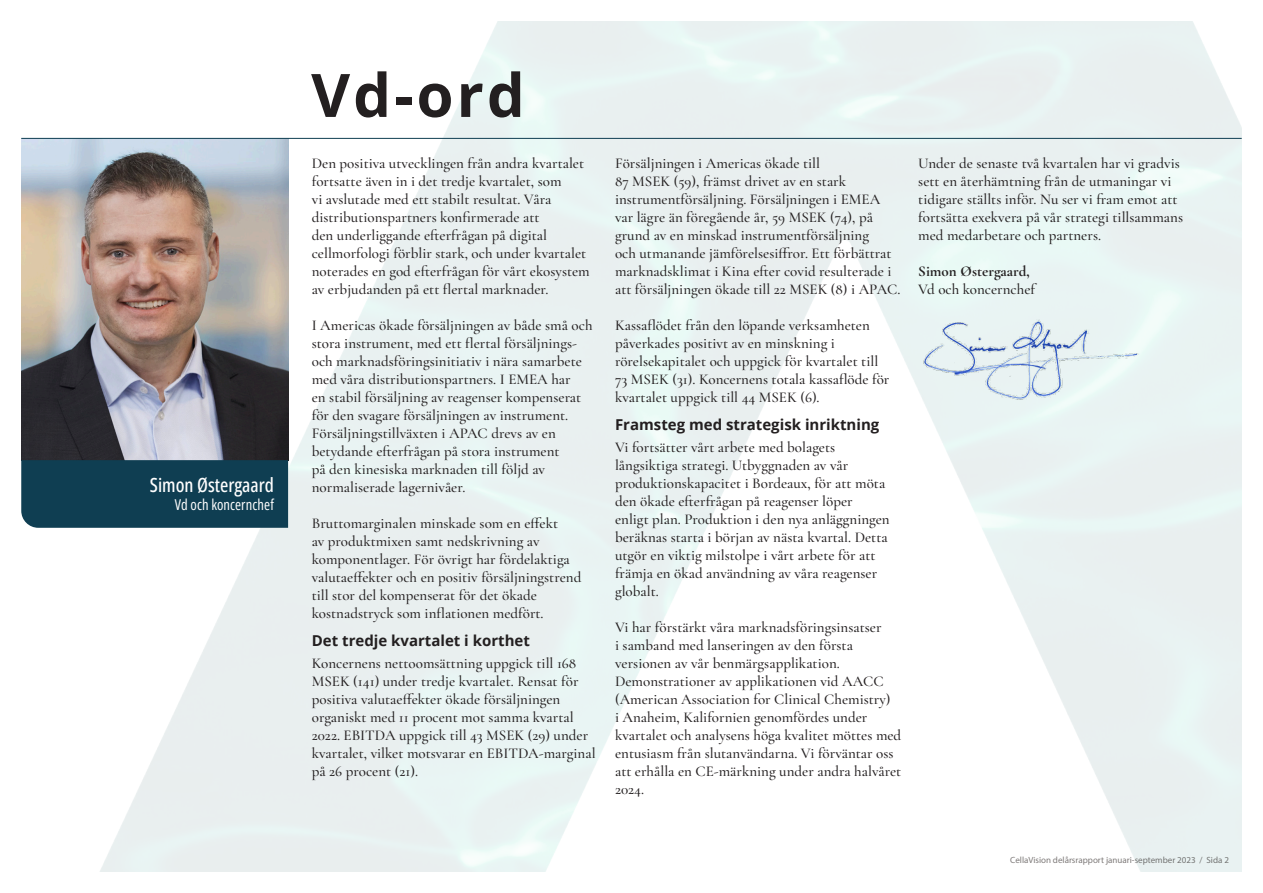
<style>
.page{position:relative;width:1263px;height:893px;background:#fff}
.page>*{position:absolute;margin:0;border:0;box-sizing:border-box;transform-origin:0 0}
.Top_Header{font:700 60px "Open Sans";color:#231f20}
.t1{font:500 19.5px "Open Sans Condensed";color:#fff}
.Body_text{font:500 15px/18px "Cormorant Garamond";color:#231f20}
.Subheader_body_text{font:700 15px "Open Sans";color:#231f20}
.Body_text-2{font:700 15px "Cormorant Garamond";color:#231f20}
.t2{font:15px "Open Sans Condensed";letter-spacing:.005em;color:#fff}
.t3{font:9px "Myriad Pro";color:#7e7a79}
</style>
<div class="page">
<img style="left:21px;top:21px;width:1221px;height:851px">
<img style="left:21px;top:139px;width:267px;height:321px">
<div style="left:21px;top:460px;width:267px;height:68px;background:#0f3e52"></div>
<hr style="left:21px;top:138px;width:1221px;height:1px;background:#0f3e52">
<img style="left:918px;top:300px;width:244px;height:108px">
<p class="t1" style="left:150px;top:472px;width:126px">Simon Østergaard</p>
<p class="t2" style="left:175px;top:494px;width:101px">Vd och koncernchef</p>
<p class="Top_Header" style="left:311px;top:53px;width:215px">Vd-ord</p>
<p class="Body_text" style="left:312px;top:154px;width:280px">Den positiva utvecklingen från andra kvartalet fortsatte även in i det tredje kvartalet, som<br>vi avslutade med ett stabilt resultat. Våra distributionspartners konfirmerade att<br>den underliggande efterfrågan på digital cellmorfologi förblir stark, och under kvartalet noterades en god efterfrågan för vårt ekosystem av erbjudanden på ett flertal marknader.</p>
<p class="Body_text" style="left:312px;top:316px;width:282px">I Americas ökade försäljningen av både små och stora instrument, med ett flertal försäljnings&shy;och marknadsföringsinitiativ i nära samarbete med våra distributionspartners. I EMEA har<br>en stabil försäljning av reagenser kompenserat för den svagare försäljningen av instrument.<br>Försäljningstillväxten i APAC drevs av en betydande efterfrågan på stora instrument<br>på den kinesiska marknaden till följd av normaliserade lagernivåer.</p>
<p class="Body_text" style="left:312px;top:514px;width:271px">Bruttomarginalen minskade som en effekt<br>av produktmixen samt nedskrivning av komponentlager. För övrigt har fördelaktiga valutaeffekter och en positiv försäljningstrend till stor del kompenserat för det ökade kostnadstryck som inflationen medfört.</p>
<p class="Subheader_body_text" style="left:312px;top:630px;width:220px">Det tredje kvartalet i korthet</p>
<p class="Body_text" style="left:312px;top:654px;width:285px">Koncernens nettoomsättning uppgick till 168<br>MSEK (141) under tredje kvartalet. Rensat för positiva valutaeffekter ökade försäljningen organiskt med 11 procent mot samma kvartal 2022. EBITDA uppgick till 43 MSEK (29) under kvartalet, vilket motsvarar en EBITDA-marginal på 26 procent (21).</p>
<p class="Body_text" style="left:615px;top:154px;width:287px">Försäljningen i Americas ökade till<br>87 MSEK (59), främst drivet av en stark instrumentförsäljning. Försäljningen i EMEA var lägre än föregående år, 59 MSEK (74), på grund av en minskad instrumentförsäljning<br>och utmanande jämförelsesiffror. Ett förbättrat marknadsklimat i Kina efter covid resulterade i att försäljningen ökade till 22 MSEK (8) i APAC.</p>
<p class="Body_text" style="left:615px;top:316px;width:276px">Kassaflödet från den löpande verksamheten påverkades positivt av en minskning i rörelsekapitalet och uppgick för kvartalet till 73 MSEK (31). Koncernens totala kassaflöde för kvartalet uppgick till 44 MSEK (6).</p>
<p class="Subheader_body_text" style="left:615px;top:414px;width:266px">Framsteg med strategisk inriktning</p>
<p class="Body_text" style="left:615px;top:438px;width:276px">Vi fortsätter vårt arbete med bolagets långsiktiga strategi. Utbyggnaden av vår produktionskapacitet i Bordeaux, för att möta den ökade efterfrågan på reagenser löper enligt plan. Produktion i den nya anläggningen beräknas starta i början av nästa kvartal. Detta utgör en viktig milstolpe i vårt arbete för att främja en ökad användning av våra reagenser globalt.</p>
<p class="Body_text" style="left:615px;top:618px;width:288px">Vi har förstärkt våra marknadsföringsinsatser<br>i samband med lanseringen av den första versionen av vår benmärgsapplikation.<br>Demonstrationer av applikationen vid AACC (American Association for Clinical Chemistry)<br>i Anaheim, Kalifornien genomfördes under kvartalet och analysens höga kvalitet möttes med entusiasm från slutanvändarna. Vi förväntar oss att erhålla en CE-märkning under andra halvåret 2024.</p>
<p class="Body_text" style="left:918px;top:154px;width:266px">Under de senaste två kvartalen har vi gradvis sett en återhämtning från de utmaningar vi tidigare ställts inför. Nu ser vi fram emot att fortsätta exekvera på vår strategi tillsammans med medarbetare och partners.</p>
<p class="Body_text-2" style="left:918px;top:262px;width:113px">Simon Østergaard,</p>
<p class="Body_text" style="left:918px;top:280px;width:118px">Vd och koncernchef</p>
<p class="t3" style="left:1010px;top:855px;width:220px">CellaVision delårsrapport januari-september 2023 / Sida 2</p>
</div>
